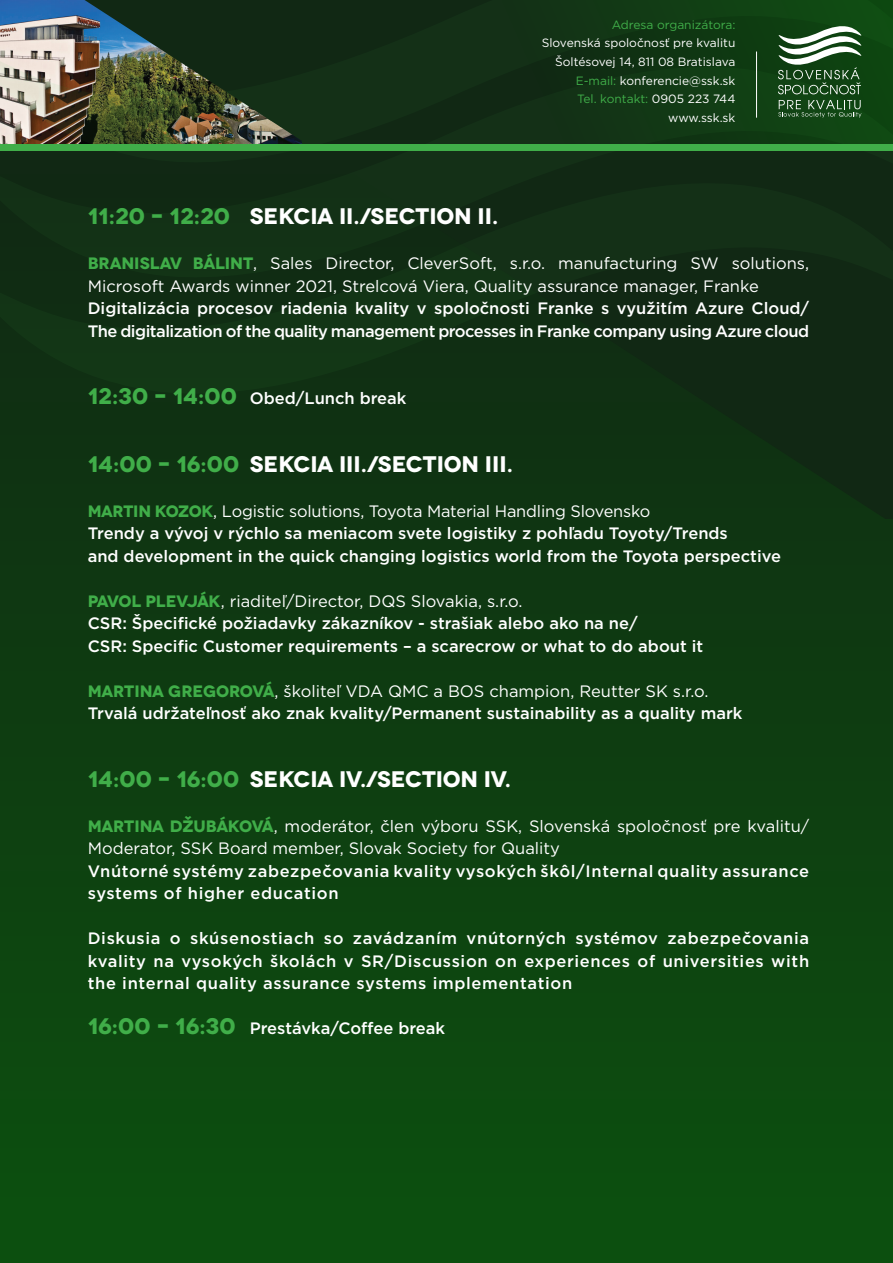
<style>
.page{position:relative;width:893px;height:1263px;background:#fff}
.page>*{position:absolute;margin:0;border:0;box-sizing:border-box;transform-origin:0 0}
.t1{font:700 22.5px "Novecentowide";color:#fff}
.t2{font:500 16.5px/22.5px "Gotham";color:#fff}
.t3{font:16.5px/22.5px "Gotham";color:#fff}
.t4{font:500 16.5px/22.5px "Gotham";letter-spacing:-.03em;color:#fff}
.t5{font:500 16.5px/22.5px "Gotham";letter-spacing:.04em;color:#fff}
.t6{font:12px/18.6px "Gotham";color:#fff;text-align:right}
.t7{font:12px "Gotham";color:#40ae49}
.s1{color:#40ae49}
.s2{font-family:"Novecentowide";font-weight:700;color:#40ae49}
.s3{font-family:"Novecentowide";font-weight:700;font-size:22.5px;color:#40ae49}
.s4{font-weight:400}
</style>
<div class="page">
<div style="left:0;top:138px;width:893px;height:1125px;background:linear-gradient(to right,#0d4210,#0d4310)"></div>
<svg style="left:28px;top:395px;width:865px;height:124px;background:#0f3112"></svg>
<svg style="left:0;top:52px;width:893px;height:116px;background:#324831"></svg>
<div style="left:0;top:168px;width:893px;height:227px;background:#112f14"></div>
<svg style="left:38px;top:0;width:855px;height:144px;background:#203c20"></svg>
<svg style="left:778px;top:100px;width:83px;height:18px"></svg>
<svg style="left:778px;top:25px;width:83px;height:69px"></svg>
<div style="left:0;top:144px;width:893px;height:6px;background:#40ae49"></div>
<hr style="left:756px;top:52px;width:1px;height:66px;background:#fff">
<p class="t7" style="left:612px;top:17px;width:125px">Adresa organizátora:</p>
<p class="t6" style="left:542px;top:34px;width:195px">Slovenská spoločnosť pre kvalitu<br>Šoltésovej 14, 811 08 Bratislava<br><span class="s1">E-mail:</span> konferencie@ssk.sk<br><span class="s1">Tel. kontakt:</span> 0905 223 744 www.ssk.sk</p>
<h1 class="t1" style="left:88px;top:202px;width:412px"><span class="s1">11:20 – 12:20</span> SEKCIA II./SECTION II.</h1>
<p class="t3" style="left:88px;top:252px;width:723px"><span class="s2">BRANISLAV BÁLINT</span>, Sales Director, CleverSoft, s.r.o. manufacturing SW solutions,<br>Microsoft Awards winner 2021, Strelcová Viera, Quality assurance manager, Franke</p>
<p class="t4" style="left:88px;top:297px;width:723px">Digitalizácia procesov riadenia kvality v spoločnosti Franke s využitím Azure Cloud/<br>The digitalization of the quality management processes in Franke company using Azure cloud</p>
<p class="t2" style="left:88px;top:387px;width:320px"><span class="s3">12:30 – 14:00</span> Obed/Lunch break</p>
<h1 class="t1" style="left:88px;top:449px;width:427px"><span class="s1">14:00 – 16:00</span> SEKCIA III./SECTION III.</h1>
<p class="t2" style="left:88px;top:499px;width:695px"><span class="s2">MARTIN KOZOK</span><span class="s4">, Logistic solutions, Toyota Material Handling Slovensko<br></span>Trendy a vývoj v rýchlo sa meniacom svete logistiky z pohľadu Toyoty/Trends<br>and development in the quick changing logistics world from the Toyota perspective</p>
<p class="t2" style="left:88px;top:589px;width:617px"><span class="s2">PAVOL PLEVJÁK</span><span class="s4">, riaditeľ/Director, DQS Slovakia, s.r.o.<br></span>CSR: Špecifické požiadavky zákazníkov - strašiak alebo ako na ne/<br>CSR: Specific Customer requirements – a scarecrow or what to do about it</p>
<p class="t2" style="left:88px;top:679px;width:656px"><span class="s2">MARTINA GREGOROVÁ</span><span class="s4">, školiteľ VDA QMC a BOS champion, Reutter SK s.r.o.<br></span>Trvalá udržateľnosť ako znak kvality/Permanent sustainability as a quality mark</p>
<h1 class="t1" style="left:88px;top:764px;width:425px"><span class="s1">14:00 – 16:00</span> SEKCIA IV./SECTION IV.</h1>
<p class="t3" style="left:88px;top:814px;width:723px"><span class="s2">MARTINA DŽUBÁKOVÁ</span>, moderátor, člen výboru SSK, Slovenská spoločnosť pre kvalitu/<br>Moderator, SSK Board member, Slovak Society for Quality</p>
<p class="t5" style="left:88px;top:859px;width:723px">Vnútorné systémy zabezpečovania kvality vysokých škôl/Internal quality assurance systems of higher education</p>
<p class="t2" style="left:88px;top:927px;width:723px;text-align:justify">Diskusia o skúsenostiach so zavádzaním vnútorných systémov zabezpečovania kvality na vysokých školách v SR/Discussion on experiences of universities with the internal quality assurance systems implementation</p>
<p class="t2" style="left:88px;top:1017px;width:359px"><span class="s3">16:00 – 16:30</span> Prestávka/Coffee break</p>
</div>
